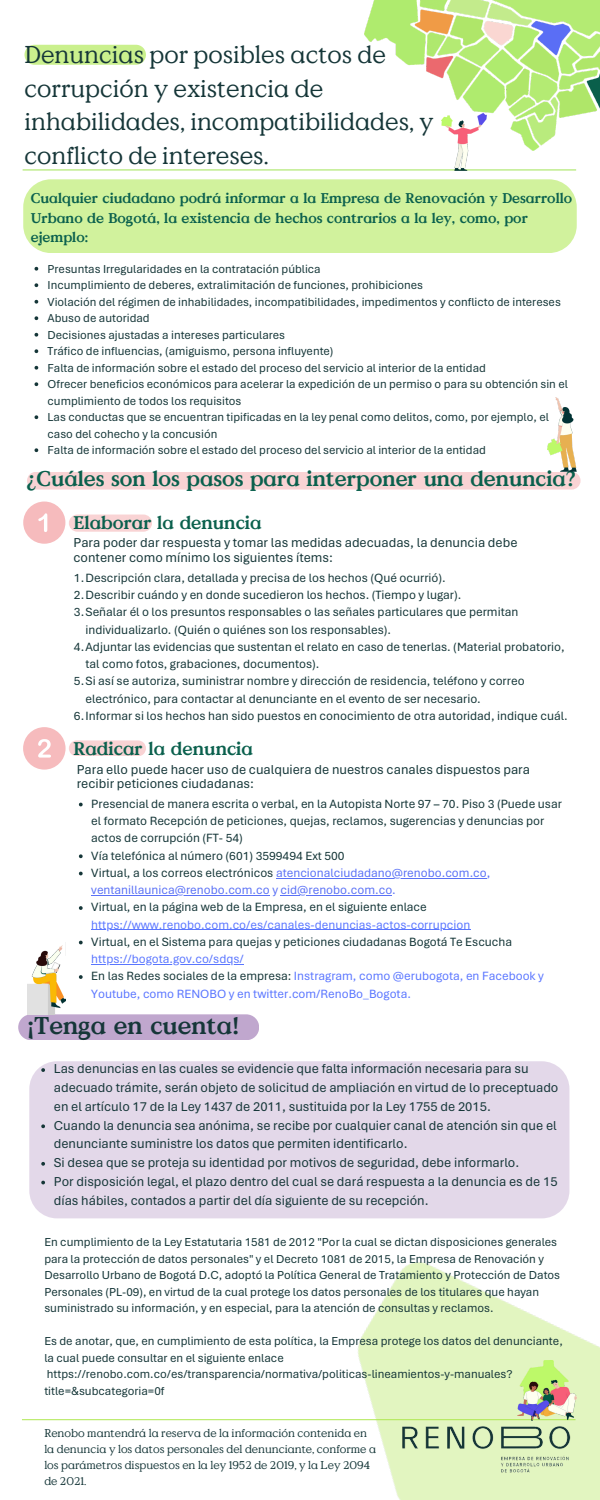
<style>
.page{position:relative;width:600px;height:1500px;background:#fff}
.page>*{position:absolute;margin:0;border:0;box-sizing:border-box;transform-origin:0 0}
.t1{font:24.3px/33.8px "Value Serif Pro";color:#153638}
.t2{font:700 24.2px "Value Serif";color:#153638}
.t3{font:700 21.2px "Value Serif";color:#0a604d}
.t4{font:700 18.2px "Value Serif";color:#0a604d}
.t5{font:700 14px/19.5px "Value Serif";color:#0a604d}
.t6{font:13.6px/18.8px "Aptos";color:#153638}
.t7{font:12.6px/17.2px "Aptos";color:#153638}
.t8{font:12.6px/17.2px "Aptos";color:#5a76ff}
.t9{font:12.6px "Aptos";color:#5a71f6}
.t10{font:12.2px/16.5px "Aptos";color:#153638}
.t11{font:12.1px/16.5px "Aptos";color:#153638}
.t12{font:11.2px/15.7px "Value Serif Pro";color:#153638}
.s1{color:#153638}
.s2{color:#5a76ff}
</style>
<div class="page">
<svg style="left:24px;top:45px;width:122px;height:20px;background:#ccf092"></svg>
<div style="left:23px;top:179px;width:554px;height:74px;background:#d1f29d"></div>
<svg style="left:35px;top:267px;width:3px;height:4px"></svg>
<svg style="left:35px;top:283px;width:3px;height:4px"></svg>
<svg style="left:35px;top:300px;width:3px;height:4px"></svg>
<svg style="left:35px;top:316px;width:3px;height:4px"></svg>
<svg style="left:35px;top:333px;width:3px;height:4px"></svg>
<svg style="left:35px;top:349px;width:3px;height:4px"></svg>
<svg style="left:35px;top:366px;width:3px;height:4px"></svg>
<svg style="left:35px;top:382px;width:3px;height:4px"></svg>
<svg style="left:35px;top:415px;width:3px;height:4px"></svg>
<svg style="left:35px;top:448px;width:3px;height:4px"></svg>
<div style="left:27px;top:472px;width:554px;height:18px;background:#f9d3d4;border-radius:9px"></div>
<hr style="left:23px;top:170px;width:553px;height:1px;background:#a0e355">
<div style="left:23px;top:502px;width:42px;height:42px;background:#f6bbbd;border-radius:50%"></div>
<svg style="left:38px;top:513px;width:9px;height:19px"></svg>
<div style="left:23px;top:727px;width:43px;height:43px;background:#f6bbbd;border-radius:50%"></div>
<svg style="left:38px;top:739px;width:13px;height:19px"></svg>
<img style="left:280px;top:1262px;width:320px;height:238px">
<img style="left:396px;top:1420px;width:180px;height:65px">
<div style="left:69px;top:515px;width:83px;height:17px;background:#f9d3d4;border-radius:9px"></div>
<svg style="left:69px;top:740px;width:77px;height:16px"></svg>
<div style="left:18px;top:1014px;width:241px;height:26px;background:#c0a7ce;border-radius:13px"></div>
<div style="left:29px;top:1061px;width:540px;height:157px;background:#e3d8e9"></div>
<hr style="left:22px;top:1419px;width:554px;height:1px;background:#aee850">
<img style="left:365px;top:0;width:235px;height:151px">
<img style="left:441px;top:113px;width:45px;height:57px">
<img style="left:547px;top:398px;width:30px;height:74px">
<img style="left:28px;top:945px;width:38px;height:69px">
<img style="left:518px;top:1361px;width:58px;height:59px">
<svg style="left:79px;top:803px;width:4px;height:3px"></svg>
<svg style="left:79px;top:854px;width:4px;height:4px"></svg>
<svg style="left:79px;top:872px;width:4px;height:3px"></svg>
<hr style="left:276px;top:878px;width:211px;height:1px;background:#5a71f6">
<hr style="left:91px;top:895px;width:179px;height:1px;background:#5a71f6">
<hr style="left:281px;top:895px;width:111px;height:1px;background:#5a71f6">
<svg style="left:79px;top:906px;width:4px;height:4px"></svg>
<hr style="left:91px;top:929px;width:379px;height:1px;background:#5a76ff">
<svg style="left:79px;top:941px;width:4px;height:3px"></svg>
<hr style="left:91px;top:964px;width:153px;height:1px;background:#5a76ff">
<svg style="left:79px;top:975px;width:4px;height:4px"></svg>
<svg style="left:41px;top:1068px;width:4px;height:4px"></svg>
<svg style="left:41px;top:1124px;width:4px;height:4px"></svg>
<svg style="left:41px;top:1162px;width:4px;height:4px"></svg>
<svg style="left:41px;top:1181px;width:4px;height:3px"></svg>
<p class="t1" style="left:24px;top:37px;width:411px">Denuncias por posibles actos de corrupción y existencia de inhabilidades, incompatibilidades, y conflicto de intereses.</p>
<h2 class="t5" style="left:31px;top:188px;width:543px">Cualquier ciudadano podrá informar a la Empresa de Renovación y Desarrollo<br>Urbano de Bogotá, la existencia de hechos contrarios a la ley, como, por ejemplo:</h2>
<p class="t11" style="left:48px;top:261px;width:275px">Presuntas Irregularidades en la contratación pública</p>
<h5 class="t11" style="left:48px;top:277px;width:377px">Incumplimiento de deberes, extralimitación de funciones, prohibiciones</h5>
<p class="t11" style="left:48px;top:294px;width:515px">Violación del régimen de inhabilidades, incompatibilidades, impedimentos y conflicto de intereses</p>
<p class="t11" style="left:48px;top:310px;width:104px">Abuso de autoridad</p>
<p class="t11" style="left:48px;top:327px;width:239px">Decisiones ajustadas a intereses particulares</p>
<p class="t11" style="left:48px;top:343px;width:287px">Tráfico de influencias, (amiguismo, persona influyente)</p>
<p class="t11" style="left:48px;top:360px;width:440px">Falta de información sobre el estado del proceso del servicio al interior de la entidad</p>
<p class="t11" style="left:48px;top:376px;width:522px">Ofrecer beneficios económicos para acelerar la expedición de un permiso o para su obtención sin el cumplimiento de todos los requisitos</p>
<p class="t11" style="left:48px;top:409px;width:503px">Las conductas que se encuentran tipificadas en la ley penal como delitos, como, por ejemplo, el caso del cohecho y la concusión</p>
<p class="t11" style="left:48px;top:442px;width:440px">Falta de información sobre el estado del proceso del servicio al interior de la entidad</p>
<p class="t3" style="left:26px;top:462px;width:551px">¿Cuáles son los pasos para interponer una denuncia?</p>
<p class="t4" style="left:74px;top:509px;width:190px">Elaborar la denuncia</p>
<p class="t6" style="left:74px;top:536px;width:445px;line-height:14.2px">Para poder dar respuesta y tomar las medidas adecuadas, la denuncia debe contener como mínimo los siguientes ítems:</p>
<p class="t7" style="left:74px;top:569px;width:373px">1.Descripción clara, detallada y precisa de los hechos (Qué ocurrió).</p>
<p class="t7" style="left:74px;top:587px;width:389px">2.Describir cuándo y en donde sucedieron los hechos. (Tiempo y lugar).</p>
<p class="t7" style="left:86px;top:604px;width:434px;text-indent:-12px">3.Señalar él o los presuntos responsables o las señales particulares que permitan individualizarlo. (Quién o quiénes son los responsables).</p>
<h6 class="t7" style="left:86px;top:638px;width:481px;text-indent:-12px">4.Adjuntar las evidencias que sustentan el relato en caso de tenerlas. (Material probatorio, tal como fotos, grabaciones, documentos).</h6>
<p class="t7" style="left:86px;top:673px;width:441px;text-indent:-12px">5.Si así se autoriza, suministrar nombre y dirección de residencia, teléfono y correo electrónico, para contactar al denunciante en el evento de ser necesario.</p>
<p class="t7" style="left:74px;top:707px;width:495px">6.Informar si los hechos han sido puestos en conocimiento de otra autoridad, indique cuál.</p>
<p class="t4" style="left:74px;top:734px;width:181px">Radicar la denuncia</p>
<p class="t6" style="left:77px;top:762px;width:455px;line-height:14.2px">Para ello puede hacer uso de cualquiera de nuestros canales dispuestos para recibir peticiones ciudadanas:</p>
<p class="t7" style="left:91px;top:795px;width:472px">Presencial de manera escrita o verbal, en la Autopista Norte 97 – 70. Piso 3 (Puede usar el formato Recepción de peticiones, quejas, reclamos, sugerencias y denuncias por actos de corrupción (FT- 54)</p>
<p class="t7" style="left:91px;top:847px;width:255px">Vía telefónica al número (601) 3599494 Ext 500</p>
<p class="t9" style="left:91px;top:865px;width:401px"><span class="s1">Virtual, a los correos electrónicos</span> atencionalciudadano@renobo.com.co,</p>
<p class="t9" style="left:91px;top:882px;width:306px">ventanillaunica@renobo.com.co y cid@renobo.com.co.</p>
<p class="t7" style="left:91px;top:899px;width:337px">Virtual, en la página web de la Empresa, en el siguiente enlace</p>
<p class="t7" style="left:91px;top:916px;width:422px"><span class="s2">https://www.renobo.com.co/es/canales-denuncias-actos-corrupcion<br></span>Virtual, en el Sistema para quejas y peticiones ciudadanas Bogotá Te Escucha</p>
<p class="t8" style="left:91px;top:950px;width:454px">https://bogota.gov.co/sdqs/<br><span class="s1">En las Redes sociales de la empresa:</span> Instragram, como @erubogota, en Facebook y</p>
<p class="t8" style="left:91px;top:985px;width:321px">Youtube, como RENOBO y en twitter.com/RenoBo_Bogota.</p>
<p class="t2" style="left:27px;top:1007px;width:214px">¡Tenga en cuenta!</p>
<p class="t6" style="left:54px;top:1060px;width:506px">Las denuncias en las cuales se evidencie que falta información necesaria para su adecuado trámite, serán objeto de solicitud de ampliación en virtud de lo preceptuado en el artículo 17 de Ia Ley 1437 de 2011, sustituida por Ia Ley 1755 de 2015.</p>
<p class="t6" style="left:54px;top:1116px;width:504px">Cuando la denuncia sea anónima, se recibe por cualquier canal de atención sin que el denunciante suministre los datos que permiten identificarlo.</p>
<p class="t6" style="left:54px;top:1153px;width:467px">Si desea que se proteja su identidad por motivos de seguridad, debe informarlo.</p>
<p class="t6" style="left:54px;top:1172px;width:505px">Por disposición legal, el plazo dentro del cual se dará respuesta a la denuncia es de 15 días hábiles, contados a partir del día siguiente de su recepción.</p>
<h3 class="t10" style="left:44px;top:1234px;width:517px">En cumplimiento de la Ley Estatutaria 1581 de 2012 "Por la cual se dictan disposiciones generales para la protección de datos personales" y el Decreto 1081 de 2015, la Empresa de Renovación y Desarrollo Urbano de Bogotá D.C, adoptó la Política General de Tratamiento y Protección de Datos Personales (PL-09), en virtud de la cual protege los datos personales de los titulares que hayan suministrado su información, y en especial, para la atención de consultas y reclamos.</h3>
<p class="t10" style="left:44px;top:1333px;width:520px">Es de anotar, que, en cumplimiento de esta política, la Empresa protege los datos del denunciante, la cual puede consultar en el siguiente enlace https://renobo.com.co/es/transparencia/normativa/politicas-lineamientos-y-manuales? title=&amp;subcategoria=0f</p>
<p class="t12" style="left:44px;top:1425px;width:333px">Renobo mantendrá la reserva de la información contenida en la denuncia y los datos personales del denunciante, conforme a los parámetros dispuestos en la ley 1952 de 2019, y la Ley 2094 de 2021.</p>
</div>
